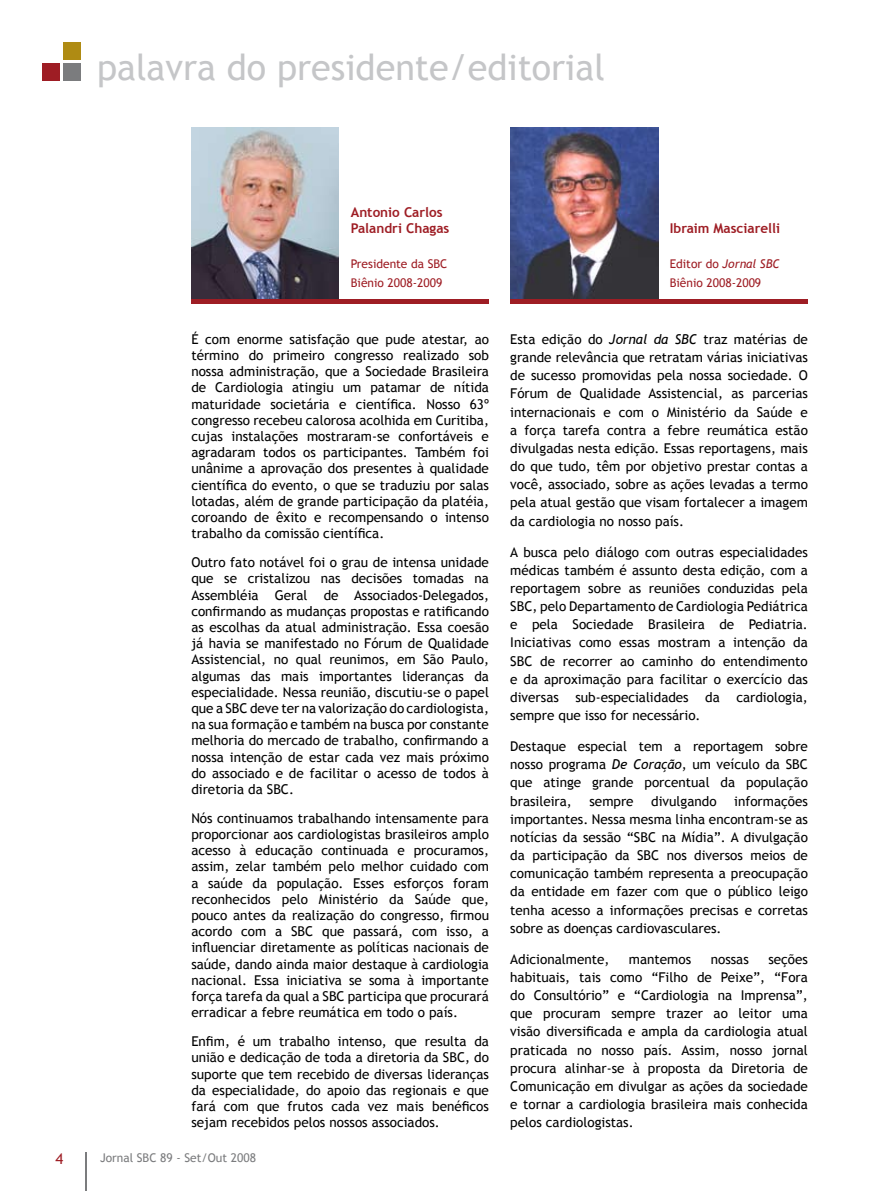
<style>
.page{position:relative;width:893px;height:1191px;background:#fff}
.page>*{position:absolute;margin:0;border:0;box-sizing:border-box;transform-origin:0 0}
.t1{font:36px "Trebuchet MS";color:#c5c6c8}
.t2{font:13.5px/16.2px "Trebuchet MS";color:#000;text-align:justify}
.t3{font:700 13.5px/16.2px "Trebuchet MS";color:#9e1d24}
.t4{font:12px/18.6px "Trebuchet MS";color:#9e1d24}
.t5{font:12px "Trebuchet MS";color:#7b7c7e}
.s1{font-style:italic}
</style>
<div class="page">
<hr style="left:85px;top:1152px;width:1px;height:39px;background:#7b7c7e">
<div style="left:43px;top:63px;width:17px;height:17px;background:#9e1d24"></div>
<div style="left:63px;top:63px;width:18px;height:17px;background:#7b7c7e"></div>
<div style="left:63px;top:43px;width:18px;height:17px;background:#af8b13"></div>
<img style="left:510px;top:128px;width:148px;height:171px">
<img style="left:191px;top:128px;width:148px;height:171px">
<hr style="left:510px;top:299px;width:298px;height:4px;background:#9e1d24">
<hr style="left:191px;top:299px;width:298px;height:4px;background:#9e1d24">
<h1 class="t1" style="left:97px;top:46px;width:509px">palavra do presidente/editorial</h1>
<p class="t3" style="left:351px;top:204px;width:100px">Antonio Carlos<br>Palandri Chagas</p>
<p class="t4" style="left:351px;top:255px;width:98px">Presidente da SBC<br>Biênio 2008-2009</p>
<p class="t3" style="left:670px;top:220px;width:112px">Ibraim Masciarelli</p>
<p class="t4" style="left:670px;top:255px;width:111px">Editor do <span class="s1">Jornal SBC<br></span>Biênio 2008-2009</p>
<p class="t2" style="left:191px;top:331px;width:299px">É com enorme satisfação que pude atestar, ao término do primeiro congresso realizado sob nossa administração, que a Sociedade Brasileira de Cardiologia atingiu um patamar de nítida maturidade societária e científica. Nosso 63º congresso recebeu calorosa acolhida em Curitiba, cujas instalações mostraram-se confortáveis e agradaram todos os participantes. Também foi unânime a aprovação dos presentes à qualidade científica do evento, o que se traduziu por salas lotadas, além de grande participação da platéia, coroando de êxito e recompensando o intenso trabalho da comissão científica.</p>
<p class="t2" style="left:191px;top:554px;width:299px">Outro fato notável foi o grau de intensa unidade que se cristalizou nas decisões tomadas na Assembléia Geral de Associados-Delegados, confirmando as mudanças propostas e ratificando as escolhas da atual administração. Essa coesão já havia se manifestado no Fórum de Qualidade Assistencial, no qual reunimos, em São Paulo, algumas das mais importantes lideranças da especialidade. Nessa reunião, discutiu-se o papel que a SBC deve ter na valorização do cardiologista, na sua formação e também na busca por constante melhoria do mercado de trabalho, confirmando a nossa intenção de estar cada vez mais próximo do associado e de facilitar o acesso de todos à diretoria da SBC.</p>
<p class="t2" style="left:191px;top:810px;width:299px">Nós continuamos trabalhando intensamente para proporcionar aos cardiologistas brasileiros amplo acesso à educação continuada e procuramos, assim, zelar também pelo melhor cuidado com a saúde da população. Esses esforços foram reconhecidos pelo Ministério da Saúde que, pouco antes da realização do congresso, firmou acordo com a SBC que passará, com isso, a influenciar diretamente as políticas nacionais de saúde, dando ainda maior destaque à cardiologia nacional. Essa iniciativa se soma à importante força tarefa da qual a SBC participa que procurará erradicar a febre reumática em todo o país.</p>
<p class="t2" style="left:191px;top:1033px;width:299px">Enfim, é um trabalho intenso, que resulta da união e dedicação de toda a diretoria da SBC, do suporte que tem recebido de diversas lideranças da especialidade, do apoio das regionais e que fará com que frutos cada vez mais benéficos sejam recebidos pelos nossos associados.</p>
<p class="t5" style="left:100px;top:1150px;width:157px">Jornal SBC 89 - Set/Out 2008</p>
<p class="t2" style="left:510px;top:330px;width:299px;line-height:18.1px">Esta edição do <span class="s1">Jornal da SBC</span> traz matérias de grande relevância que retratam várias iniciativas de sucesso promovidas pela nossa sociedade. O Fórum de Qualidade Assistencial, as parcerias internacionais e com o Ministério da Saúde e a força tarefa contra a febre reumática estão divulgadas nesta edição. Essas reportagens, mais do que tudo, têm por objetivo prestar contas a você, associado, sobre as ações levadas a termo pela atual gestão que visam fortalecer a imagem da cardiologia no nosso país.</p>
<p class="t2" style="left:510px;top:543px;width:299px;line-height:18.1px">A busca pelo diálogo com outras especialidades médicas também é assunto desta edição, com a reportagem sobre as reuniões conduzidas pela SBC, pelo Departamento de Cardiologia Pediátrica e pela Sociedade Brasileira de Pediatria.<br>Iniciativas como essas mostram a intenção da SBC de recorrer ao caminho do entendimento e da aproximação para facilitar o exercício das diversas sub-especialidades da cardiologia, sempre que isso for necessário.</p>
<p class="t2" style="left:510px;top:737px;width:299px;line-height:18.1px">Destaque especial tem a reportagem sobre nosso programa <span class="s1">De Coração</span>, um veículo da SBC que atinge grande porcentual da população brasileira,</p>
<p class="t2" style="left:510px;top:792px;width:299px;line-height:18.1px;text-indent:224px">informações importantes. Nessa mesma linha encontram-se as notícias da sessão “SBC na Mídia”. A divulgação da participação da SBC nos diversos meios de comunicação também representa a preocupação da entidade em fazer com que o público leigo tenha acesso a informações precisas e corretas sobre as doenças cardiovasculares.</p>
<p class="t2" style="left:510px;top:951px;width:101px">Adicionalmente,</p>
<p class="t2" style="left:629px;top:951px;width:64px">mantemos</p>
<p class="t2" style="left:711px;top:951px;width:40px">nossas</p>
<p class="t2" style="left:589px;top:793px;width:46px">sempre</p>
<p class="t2" style="left:651px;top:793px;width:67px">divulgando</p>
<p class="t2" style="left:510px;top:950px;width:299px;line-height:18.1px;text-indent:258px">seções habituais, tais como “Filho de Peixe”, “Fora do Consultório” e “Cardiologia na Imprensa”, que procuram sempre trazer ao leitor uma visão diversificada e ampla da cardiologia atual praticada no nosso país. Assim, nosso jornal procura alinhar-se à proposta da Diretoria de Comunicação em divulgar as ações da sociedade e tornar a cardiologia brasileira mais conhecida pelos cardiologistas.</p>
</div>
